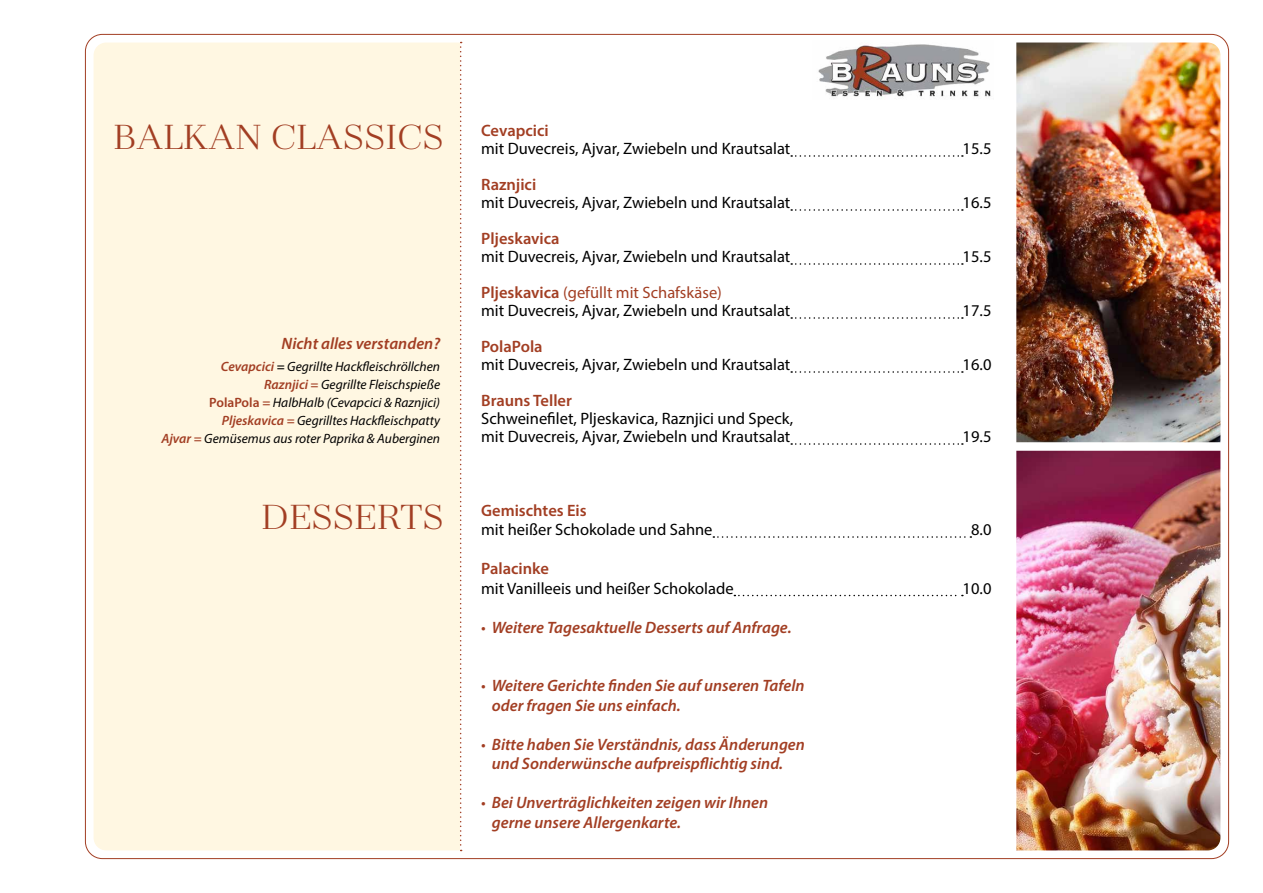
<style>
.page{position:relative;width:1263px;height:893px;background:#fff}
.page>*{position:absolute;margin:0;border:0;box-sizing:border-box;transform-origin:0 0}
.t1{font:39px "Zahrah";letter-spacing:.01em;color:#a23e23}
.t2{font:16.5px/18px "Myriad Pro";color:#000}
.t3{font:italic 600 16.5px/19.5px "Myriad Pro";color:#a23e23}
.t4{font:600 16.5px "Myriad Pro";color:#a23e23}
.t5{font:italic 13.5px/18px "Myriad Pro";color:#000;text-align:right}
.s1{font-weight:600;color:#a23e23}
.s2{color:#a23e23}
.s3{font-weight:600}
.s4{font-weight:600;font-style:normal;color:#a23e23}
.s5{font-weight:900;font-style:normal}
</style>
<div class="page">
<div style="left:94px;top:43px;width:366px;height:807px;background:#fff7e2"></div>
<svg style="left:460px;top:42px;width:2px;height:809px"></svg>
<img style="left:818px;top:44px;width:173px;height:53px">
<svg style="left:791px;top:155px;width:172px;height:2px"></svg>
<svg style="left:791px;top:209px;width:172px;height:2px"></svg>
<svg style="left:791px;top:263px;width:172px;height:2px"></svg>
<svg style="left:791px;top:317px;width:172px;height:2px"></svg>
<svg style="left:791px;top:371px;width:172px;height:2px"></svg>
<svg style="left:791px;top:443px;width:172px;height:2px"></svg>
<svg style="left:713px;top:536px;width:258px;height:2px"></svg>
<svg style="left:734px;top:595px;width:229px;height:1px"></svg>
<img style="left:1016px;top:43px;width:204px;height:399px">
<img style="left:1016px;top:451px;width:204px;height:399px">
<h1 class="t1" style="left:114px;top:115px;width:332px">BALKAN CLASSICS</h1>
<p class="t4" style="left:481px;top:120px;width:69px">Cevapcici</p>
<p class="t2" style="left:481px;top:140px;width:311px">mit Duvecreis, Ajvar, Zwiebeln und Krautsalat</p>
<p class="t2" style="left:963px;top:140px;width:30px">15.5</p>
<p class="t4" style="left:481px;top:174px;width:57px">Raznjici</p>
<p class="t2" style="left:481px;top:194px;width:311px">mit Duvecreis, Ajvar, Zwiebeln und Krautsalat</p>
<p class="t2" style="left:963px;top:194px;width:30px">16.5</p>
<p class="t4" style="left:481px;top:228px;width:80px">Pljeskavica</p>
<p class="t2" style="left:481px;top:248px;width:311px">mit Duvecreis, Ajvar, Zwiebeln und Krautsalat</p>
<p class="t2" style="left:963px;top:248px;width:30px">15.5</p>
<p class="t2" style="left:481px;top:284px;width:311px"><span class="s1">Pljeskavica</span> <span class="s2">(gefüllt mit Schafskäse)<br></span>mit Duvecreis, Ajvar, Zwiebeln und Krautsalat</p>
<p class="t2" style="left:963px;top:302px;width:30px">17.5</p>
<p class="t3" style="left:282px;top:333px;width:160px">Nicht alles verstanden?</p>
<p class="t5" style="left:161px;top:357px;width:280px"><span class="s1">Cevapcici</span> <span class="s3">=</span> Gegrillte Hackfleischröllchen<br><span class="s1">Raznjici =</span> Gegrillte Fleischspieße<br><span class="s4">PolaPola =</span> HalbHalb (Cevapcici &amp; Raznjici)<br><span class="s1">Pljeskavica =</span> Gegrilltes Hackfleischpatty<br><span class="s1">Ajvar =</span> Gemüsemus aus roter Paprika &amp; Auberginen</p>
<p class="t4" style="left:481px;top:336px;width:63px">PolaPola</p>
<p class="t2" style="left:481px;top:356px;width:311px">mit Duvecreis, Ajvar, Zwiebeln und Krautsalat</p>
<p class="t2" style="left:963px;top:356px;width:30px">16.0</p>
<p class="t4" style="left:481px;top:390px;width:92px">Brauns Teller</p>
<p class="t2" style="left:481px;top:410px;width:314px">Schweinefilet, Pljeskavica, Raznjici und Speck, mit Duvecreis, Ajvar, Zwiebeln und Krautsalat</p>
<p class="t2" style="left:963px;top:428px;width:30px">19.5</p>
<h1 class="t1" style="left:262px;top:495px;width:184px">DESSERTS</h1>
<p class="t4" style="left:481px;top:500px;width:107px">Gemischtes Eis</p>
<p class="t2" style="left:481px;top:521px;width:233px">mit heißer Schokolade und Sahne</p>
<p class="t2" style="left:971px;top:521px;width:22px">8.0</p>
<p class="t4" style="left:481px;top:558px;width:69px">Palacinke</p>
<p class="t2" style="left:481px;top:579px;width:254px">mit Vanilleeis und heißer Schokolade</p>
<p class="t2" style="left:963px;top:579px;width:30px">10.0</p>
<p class="t3" style="left:481px;top:617px;width:312px"><span class="s5">·</span> Weitere Tagesaktuelle Desserts auf Anfrage.</p>
<p class="t3" style="left:492px;top:676px;width:314px;text-indent:-11px"><span class="s5">·</span> Weitere Gerichte finden Sie auf unseren Tafeln oder fragen Sie uns einfach.</p>
<p class="t3" style="left:492px;top:734px;width:315px;text-indent:-11px"><span class="s5">·</span> Bitte haben Sie Verständnis, dass Änderungen und Sonderwünsche aufpreispflichtig sind.</p>
<p class="t3" style="left:492px;top:793px;width:278px;text-indent:-11px"><span class="s5">·</span> Bei Unverträglichkeiten zeigen wir Ihnen gerne unsere Allergenkarte.</p>
</div>
